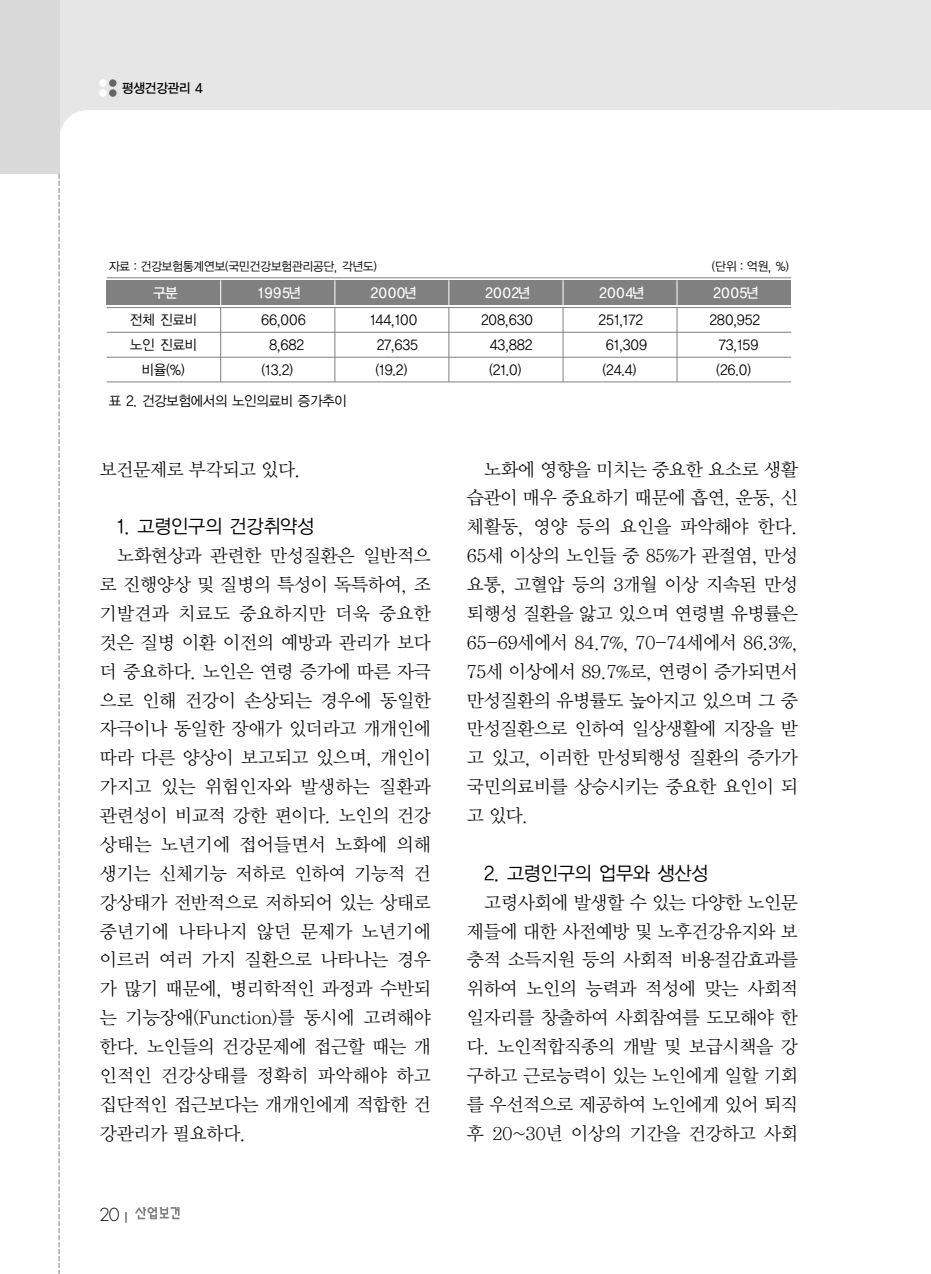
<style>
.page{position:relative;width:931px;height:1274px;background:#fff}
.page>*{position:absolute;margin:0;border:0;box-sizing:border-box;transform-origin:0 0}
.t1{font:19.25px "YGO12";letter-spacing:-.085em;color:#000;scale:.96 1}
.t2{font:18.38px/28.9px "Y Mj O12";letter-spacing:-.09em;color:#000;text-align:justify}
.t3{font:300 17.5px "Futura";color:#000}
.t4{font:14px "YGO12";letter-spacing:-.065em;color:#000;scale:.96 1}
.t5{font:14px "YGO13";letter-spacing:-.035em;color:#fff;scale:.96 1}
.t6{font:14px "YGO12";letter-spacing:-.1em;color:#000;scale:.96 1}
.t7{font:13.12px "YGO13";letter-spacing:-.105em;color:#000}
.t8{font:12.25px "YGO12";letter-spacing:-.1em;color:#000;scale:.96 1}
.s1{font-family:"YGO12";font-weight:400;font-size:12.25px}
</style>
<div class="page">
<div style="left:0;top:0;width:931px;height:152px;background:#e6e6e6"></div>
<div style="left:60px;top:110px;width:773px;height:42px;background:#fff"></div>
<div style="left:833px;top:110px;width:98px;height:101px;background:#fff"></div>
<div style="left:99px;top:89px;width:8px;height:8px;background:#fff;border-radius:50%"></div>
<div style="left:109px;top:89px;width:8px;height:8px;background:#666;border-radius:50%"></div>
<div style="left:99px;top:79px;width:8px;height:8px;background:#fff;border-radius:50%"></div>
<div style="left:109px;top:79px;width:8px;height:8px;background:#666;border-radius:50%"></div>
<div style="left:0;top:0;width:60px;height:174px;background:#d9d9d9"></div>
<svg style="left:135px;top:1207px;width:45px;height:12px"></svg>
<svg style="left:59px;top:174px;width:1px;height:1100px"></svg>
<div style="left:107px;top:280px;width:684px;height:25px;background:#808080"></div>
<hr style="left:107px;top:332px;width:684px;height:1px;background:#808080">
<hr style="left:107px;top:357px;width:684px;height:1px;background:#808080">
<hr style="left:107px;top:277px;width:684px;height:1px;background:#808080">
<hr style="left:107px;top:307px;width:684px;height:1px;background:#808080">
<hr style="left:107px;top:382px;width:684px;height:1px;background:#808080">
<hr style="left:220px;top:308px;width:1px;height:74px;background:#808080">
<hr style="left:335px;top:308px;width:1px;height:74px;background:#808080">
<hr style="left:449px;top:308px;width:1px;height:74px;background:#808080">
<hr style="left:563px;top:308px;width:1px;height:74px;background:#808080">
<hr style="left:677px;top:308px;width:1px;height:74px;background:#808080">
<svg style="left:220px;top:280px;width:1px;height:25px"></svg>
<svg style="left:335px;top:280px;width:1px;height:25px"></svg>
<svg style="left:449px;top:280px;width:1px;height:25px"></svg>
<svg style="left:563px;top:280px;width:1px;height:25px"></svg>
<svg style="left:677px;top:280px;width:1px;height:25px"></svg>
<p class="t7" style="left:121px;top:82px;width:83px">평생건강관리 4</p>
<p class="t8" style="left:108px;top:260px;width:282px">자료：건강보험통계연보(국민건강보험관리공단, 각년도)</p>
<p class="t8" style="left:712px;top:260px;width:83px">(단위：억원, %)</p>
<p class="t5" style="left:153px;top:286px;width:28px">구분</p>
<p class="t5" style="left:257px;top:286px;width:48px">1995년</p>
<p class="t5" style="left:370px;top:286px;width:51px">2000년</p>
<p class="t5" style="left:485px;top:286px;width:50px">2002년</p>
<p class="t5" style="left:599px;top:286px;width:50px">2004년</p>
<p class="t5" style="left:713px;top:286px;width:50px">2005년</p>
<p class="t4" style="left:130px;top:314px;width:72px">전체 진료비</p>
<p class="t4" style="left:261px;top:314px;width:49px">66,006</p>
<p class="t4" style="left:370px;top:314px;width:52px">144,100</p>
<p class="t4" style="left:481px;top:314px;width:57px">208,630</p>
<p class="t4" style="left:598px;top:314px;width:49px">251,172</p>
<p class="t4" style="left:709px;top:314px;width:55px">280,952</p>
<p class="t4" style="left:130px;top:338px;width:72px">노인 진료비</p>
<p class="t4" style="left:269px;top:338px;width:39px">8,682</p>
<p class="t4" style="left:376px;top:338px;width:45px">27,635</p>
<p class="t4" style="left:489px;top:338px;width:47px">43,882</p>
<p class="t4" style="left:606px;top:338px;width:45px">61,309</p>
<p class="t4" style="left:719px;top:338px;width:43px">73,159</p>
<p class="t4" style="left:141px;top:363px;width:47px">비율(%)</p>
<p class="t4" style="left:261px;top:363px;width:35px">(13.2)</p>
<p class="t4" style="left:375px;top:363px;width:36px">(19.2)</p>
<p class="t4" style="left:489px;top:363px;width:36px">(21.0)</p>
<p class="t4" style="left:602px;top:363px;width:38px">(24.4)</p>
<p class="t4" style="left:716px;top:363px;width:39px">(26.0)</p>
<p class="t6" style="left:108px;top:394px;width:250px">표 2. 건강보험에서의 노인의료비 증가추이</p>
<p class="t2" style="left:99px;top:456px;width:204px">보건문제로 부각되고 있다.</p>
<p class="t1" style="left:117px;top:518px;width:208px">1. 고령인구의 건강취약성</p>
<p class="t2" style="left:99px;top:542px;width:334px;text-indent:17px">노화현상과 관련한 만성질환은 일반적으 로 진행양상 및 질병의 특성이 독특하여, 조 기발견과 치료도 중요하지만 더욱 중요한 것은 질병 이환 이전의 예방과 관리가 보다 더 중요하다. 노인은 연령 증가에 따른 자극 으로 인해 건강이 손상되는 경우에 동일한 자극이나 동일한 장애가 있더라고 개개인에 따라 다른 양상이 보고되고 있으며, 개인이 가지고 있는 위험인자와 발생하는 질환과 관련성이 비교적 강한 편이다. 노인의 건강 상태는 노년기에 접어들면서 노화에 의해 생기는 신체기능 저하로 인하여 기능적 건 강상태가 전반적으로 저하되어 있는 상태로 중년기에 나타나지 않던 문제가 노년기에 이르러 여러 가지 질환으로 나타나는 경우 가 많기 때문에, 병리학적인 과정과 수반되 는 기능장애(Function)를 동시에 고려해야 한다. 노인들의 건강문제에 접근할 때는 개 인적인 건강상태를 정확히 파악해야 하고 집단적인 접근보다는 개개인에게 적합한 건 강관리가 필요하다.</p>
<p class="t3" style="left:99px;top:1206px;width:31px">20 <span class="s1">|</span></p>
<p class="t2" style="left:466px;top:456px;width:334px;text-indent:17px">노화에 영향을 미치는 중요한 요소로 생활 습관이 매우 중요하기 때문에 흡연, 운동, 신 체활동, 영양 등의 요인을 파악해야 한다.<br>65세 이상의 노인들 중 85%가 관절염, 만성 요통, 고혈압 등의 3개월 이상 지속된 만성 퇴행성 질환을 앓고 있으며 연령별 유병률은 65-69세에서 84.7%, 70-74세에서 86.3%, 75세 이상에서 89.7%로, 연령이 증가되면서 만성질환의 유병률도 높아지고 있으며 그 중 만성질환으로 인하여 일상생활에 지장을 받 고 있고, 이러한 만성퇴행성 질환의 증가가 국민의료비를 상승시키는 중요한 요인이 되 고 있다.</p>
<p class="t1" style="left:484px;top:864px;width:236px">2. 고령인구의 업무와 생산성</p>
<p class="t2" style="left:466px;top:889px;width:334px;text-indent:17px">고령사회에 발생할 수 있는 다양한 노인문 제들에 대한 사전예방 및 노후건강유지와 보 충적 소득지원 등의 사회적 비용절감효과를 위하여 노인의 능력과 적성에 맞는 사회적 일자리를 창출하여 사회참여를 도모해야 한 다. 노인적합직종의 개발 및 보급시책을 강 구하고 근로능력이 있는 노인에게 일할 기회 를 우선적으로 제공하여 노인에게 있어 퇴직 후 20~30년 이상의 기간을 건강하고 사회</p>
</div>
